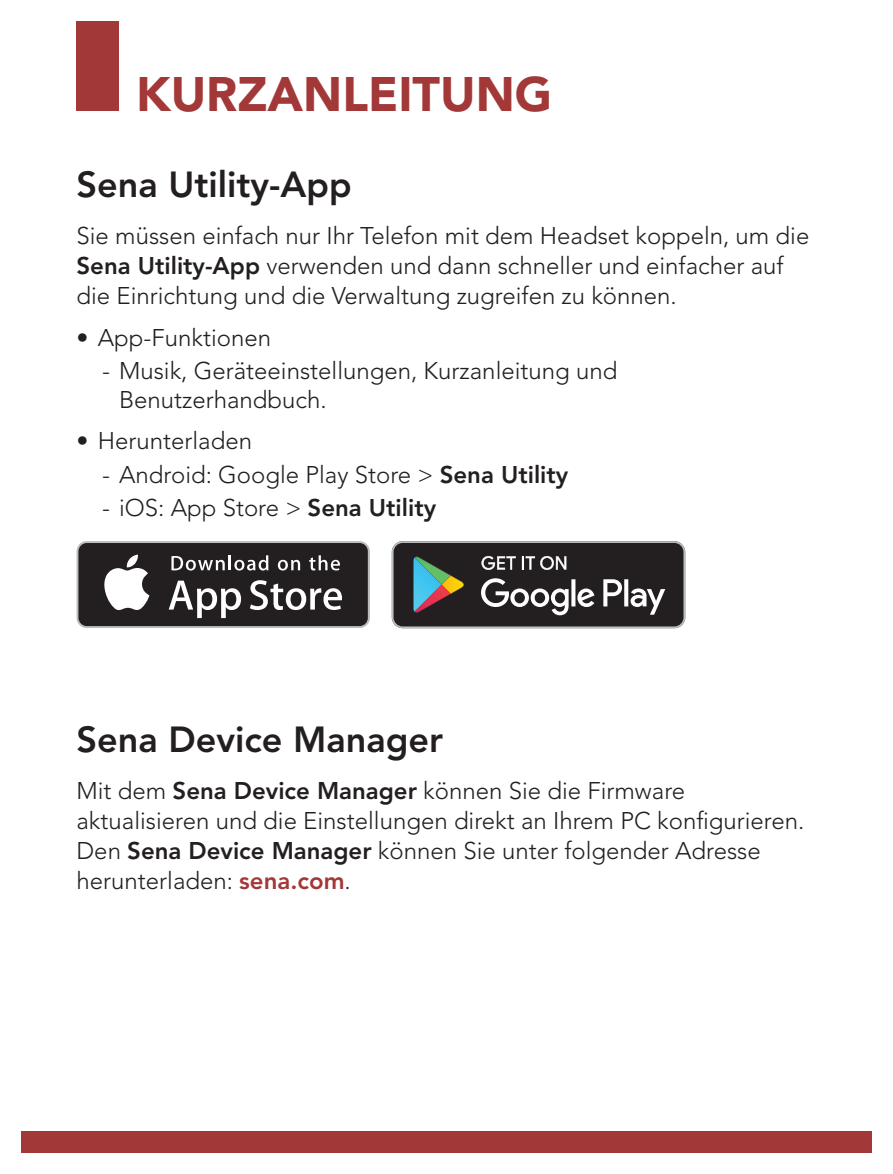
<style>
.page{position:relative;width:893px;height:1174px;background:#fff}
.page>*{position:absolute;margin:0;border:0;box-sizing:border-box;transform-origin:0 0}
.t1{font:900 48px "Avenir LT Std";color:#a23837}
.t2{font:800 36px "Avenir LT Std";color:#231f20}
.t3{font:300 24px/30px "Avenir LT Std";color:#231f20}
.s1{font-weight:800}
.s2{font-weight:800;color:#a23837}
</style>
<div class="page">
<div style="left:21px;top:1131px;width:851px;height:21px;background:#a23837"></div>
<div style="left:77px;top:21px;width:42px;height:90px;background:#a23837"></div>
<svg style="left:392px;top:541px;width:293px;height:87px;background:#444343"></svg>
<svg style="left:77px;top:541px;width:293px;height:87px"></svg>
<div style="left:78px;top:543px;width:290px;height:83px;background:#231f20;border-radius:8px"></div>
<svg style="left:104px;top:554px;width:45px;height:56px"></svg>
<svg style="left:169px;top:580px;width:72px;height:38px"></svg>
<svg style="left:250px;top:580px;width:92px;height:30px"></svg>
<svg style="left:171px;top:555px;width:97px;height:15px"></svg>
<svg style="left:278px;top:560px;width:22px;height:10px"></svg>
<svg style="left:309px;top:555px;width:31px;height:15px"></svg>
<h1 class="t1" style="left:136px;top:65px;width:418px">KURZANLEITUNG</h1>
<h2 class="t2" style="left:77px;top:163px;width:277px">Sena Utility-App</h2>
<p class="t3" style="left:77px;top:221px;width:734px">Sie müssen einfach nur Ihr Telefon mit dem Headset koppeln, um die<br><span class="s1">Sena Utility-App</span> verwenden und dann schneller und einfacher auf die Einrichtung und die Verwaltung zugreifen zu können.</p>
<p class="t3" style="left:77px;top:323px;width:196px">• App-Funktionen</p>
<p class="t3" style="left:119px;top:356px;width:500px;line-height:28.8px;text-indent:-17px">- Musik, Geräteeinstellungen, Kurzanleitung und<br>Benutzerhandbuch.</p>
<p class="t3" style="left:77px;top:426px;width:177px">• Herunterladen</p>
<p class="t3" style="left:102px;top:459px;width:468px">- Android: Google Play Store &gt; <span class="s1">Sena Utility</span></p>
<p class="t3" style="left:102px;top:492px;width:336px">- iOS: App Store &gt; <span class="s1">Sena Utility</span></p>
<h2 class="t2" style="left:77px;top:718px;width:368px">Sena Device Manager</h2>
<p class="t3" style="left:77px;top:776px;width:729px">Mit dem <span class="s1">Sena Device Manager</span> können Sie die Firmware aktualisieren und die Einstellungen direkt an Ihrem PC konfigurieren.<br>Den <span class="s1">Sena Device Manager</span> können Sie unter folgender Adresse herunterladen: <span class="s2">sena.com</span>.</p>
</div>
